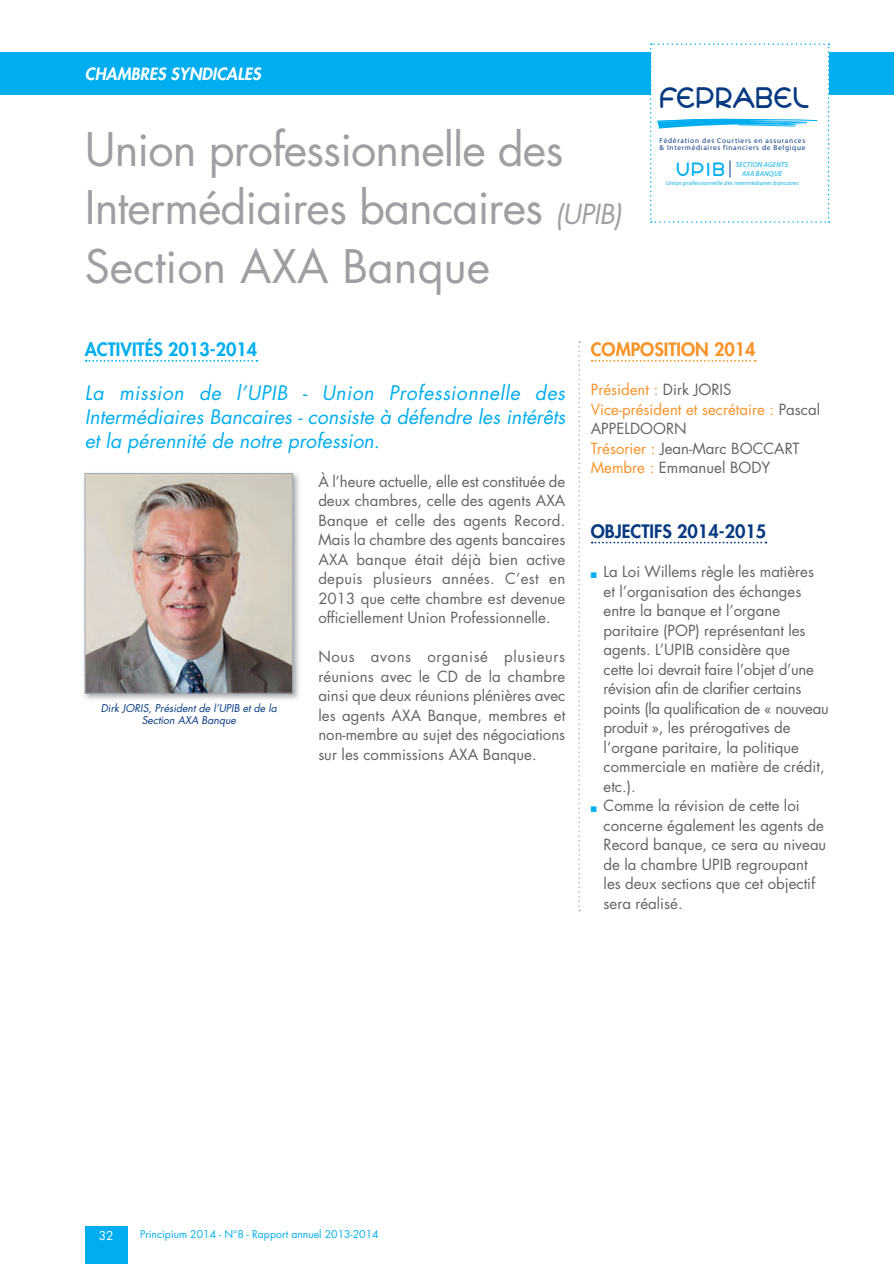
<style>
.page{position:relative;width:894px;height:1264px;background:#fff}
.page>*{position:absolute;margin:0;border:0;box-sizing:border-box;transform-origin:0 0}
.t1{font:45px/58.5px "Futura Std";letter-spacing:-.02em;color:#9d9fa2}
.t2{font:27.75px "Cyclo Bold Alternate";letter-spacing:-.06em;color:#073a81;scale:.94 1}
.t3{font:italic 19.5px/24px "Futura Std";color:#00aeef;text-align:justify}
.t4{font:800 18px "Futura Std";color:#00aeef}
.t5{font:800 18px "Futura Std";color:#073a81}
.t6{font:800 18px "Futura Std";color:#f79328}
.t7{font:18px "Cyclo Bold Alternate";color:#00aeef}
.t8{font:italic 800 16.5px "Futura Std";color:#fff}
.t9{font:15px/19.5px "Futura Std";color:#636366;text-align:justify}
.t10{font:15px/19.5px "Futura Std";color:#f79328}
.t11{font:12px "Futura Std";color:#fff}
.t12{font:italic 10.5px/12px "Futura Std";color:#073a81;text-align:center}
.t13{font:10.5px "Futura Std";color:#00aeef}
.t14{font:7.35px "Myriad Pro";letter-spacing:.095em;color:#073a81}
.t15{font:italic 7.2px "Myriad Pro";letter-spacing:.025em;color:#00aeef}
.t16{font:italic 6px "Myriad Pro";letter-spacing:.04em;color:#00aeef}
.s1{font-style:italic;font-size:27px}
.s2{color:#636366}
</style>
<div class="page">
<hr style="left:893px;top:52px;width:1px;height:43px;background:#00aeef">
<div style="left:0;top:52px;width:893px;height:43px;background:#00aeef"></div>
<div style="left:85px;top:1226px;width:42px;height:38px;background:#00aeef"></div>
<svg style="left:650px;top:43px;width:180px;height:180px"></svg>
<svg style="left:578px;top:341px;width:2px;height:570px"></svg>
<svg style="left:86px;top:360px;width:171px;height:2px"></svg>
<svg style="left:592px;top:360px;width:164px;height:2px"></svg>
<svg style="left:592px;top:542px;width:174px;height:1px"></svg>
<img style="left:84px;top:473px;width:215px;height:227px">
<img style="left:87px;top:475px;width:204px;height:216px">
<div style="left:85px;top:473px;width:208px;height:220px;border:1px solid #a8a9ad"></div>
<p class="t8" style="left:85px;top:64px;width:177px">CHAMBRES SYNDICALES</p>
<h1 class="t1" style="left:85px;top:121px;width:480px">Union professionnelle des</h1>
<h1 class="t1" style="left:85px;top:179px;width:539px">Intermédiaires bancaires <span class="s1">(UPIB)<br></span>Section AXA Banque</h1>
<h2 class="t2" style="left:658px;top:83px;width:163px">FEPRABEL</h2>
<p class="t14" style="left:660px;top:136px;width:147px">Fédération des Courtiers en assurances</p>
<p class="t16" style="left:666px;top:180px;width:134px">Union professionnelle des intermédiaires bancaires</p>
<p class="t14" style="left:660px;top:143px;width:147px">&amp; Intermédiaires financiers de Belgique</p>
<p class="t7" style="left:675px;top:160px;width:51px">UPIB</p>
<p class="t15" style="left:736px;top:160px;width:54px">SECTION AGENTS</p>
<p class="t15" style="left:742px;top:169px;width:42px">AXA BANQUE</p>
<p class="t4" style="left:85px;top:338px;width:174px">ACTIVITÉS 2013-2014</p>
<h3 class="t3" style="left:85px;top:381px;width:482px">La mission de l’UPIB - Union Professionnelle des Intermédiaires Bancaires - consiste à défendre les intérêts et la pérennité de notre profession.</h3>
<p class="t9" style="left:318px;top:472px;width:249px">À l’heure actuelle, elle est constituée de deux chambres, celle des agents AXA Banque et celle des agents Record.<br>Mais la chambre des agents bancaires AXA banque était déjà bien active depuis plusieurs années. C’est en 2013 que cette chambre est devenue officiellement Union Professionnelle.</p>
<p class="t9" style="left:318px;top:647px;width:248px">Nous avons organisé plusieurs réunions avec le CD de la chambre ainsi que deux réunions plénières avec les agents AXA Banque, membres et non-membre au sujet des négociations sur les commissions AXA Banque.</p>
<p class="t12" style="left:101px;top:702px;width:178px">Dirk JORIS, Président de l’UPIB et de la<br>Section AXA Banque</p>
<p class="t6" style="left:591px;top:338px;width:166px">COMPOSITION 2014</p>
<p class="t10" style="left:591px;top:380px;width:231px">Président : <span class="s2">Dirk JORIS<br></span>Vice-président et secrétaire : <span class="s2">Pascal<br>APPELDOORN<br></span>Trésorier : <span class="s2">Jean-Marc BOCCART<br></span>Membre : <span class="s2">Emmanuel BODY</span></p>
<p class="t5" style="left:591px;top:520px;width:177px">OBJECTIFS 2014-2015</p>
<p class="t9" style="left:604px;top:562px;width:227px;text-align:left">La Loi Willems règle les matières et l’organisation des échanges entre la banque et l’organe paritaire (POP) représentant les agents. L’UPIB considère que<br>cette loi devrait faire l’objet d’une révision afin de clarifier certains points (la qualification de « nouveau produit », les prérogatives de l’organe paritaire, la politique commerciale en matière de crédit, etc.).<br>Comme la révision de cette loi concerne également les agents de<br>Record banque, ce sera au niveau de la chambre UPIB regroupant<br>les deux sections que cet objectif sera réalisé.</p>
<p class="t11" style="left:99px;top:1227px;width:16px">32</p>
<p class="t13" style="left:140px;top:1228px;width:240px">Principium 2014 - N°8 - Rapport annuel 2013-2014</p>
</div>
